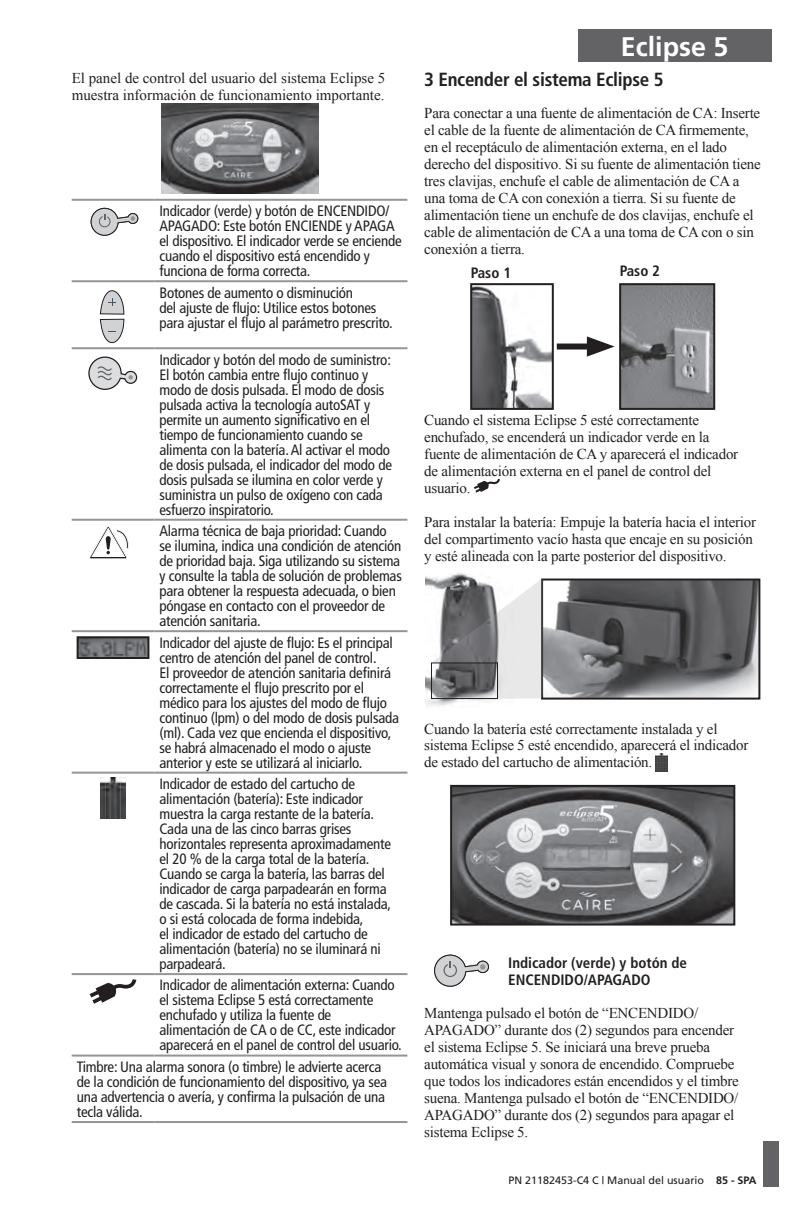
<style>
.page{position:relative;width:792px;height:1224px;background:#fff}
.page>*{position:absolute;margin:0;border:0;box-sizing:border-box;transform-origin:0 0}
.t1{font:700 27px "Frutiger";color:#fff}
.t2{font:700 condensed 19px "Frutiger";letter-spacing:-.015em;color:#231f20}
.t3{font:condensed 15px/15px "Frutiger";letter-spacing:-.015em;color:#231f20}
.t4{font:15px/17px "Times New Roman";letter-spacing:-.015em;color:#231f20}
.t5{font:700 condensed 15px/17px "Frutiger";color:#231f20}
.t6{font:10.8px "Frutiger";color:#231f20}
.s1{font-weight:700}
</style>
<div class="page">
<div style="left:578px;top:29px;width:194px;height:33px;background:#636366"></div>
<div style="left:763px;top:1141px;width:15px;height:45px;background:#636366"></div>
<img style="left:622px;top:286px;width:90px;height:121px">
<div style="left:619px;top:283px;width:96px;height:127px;border:2px solid #231f20"></div>
<img style="left:473px;top:286px;width:78px;height:121px">
<div style="left:470px;top:283px;width:84px;height:127px;border:2px solid #231f20"></div>
<div style="left:557px;top:344px;width:41px;height:6px;background:#231f20"></div>
<svg style="left:587px;top:336px;width:28px;height:21px"></svg>
<svg style="left:474px;top:479px;width:26px;height:14px"></svg>
<img style="left:425px;top:573px;width:73px;height:133px">
<img style="left:544px;top:582px;width:213px;height:115px">
<div style="left:541px;top:579px;width:219px;height:121px;border:2px solid #231f20"></div>
<svg style="left:431px;top:579px;width:112px;height:120px;background:#a8a9aa"></svg>
<div style="left:431px;top:663px;width:67px;height:36px;border:1px solid #231f20"></div>
<img style="left:656px;top:753px;width:11px;height:19px">
<img style="left:453px;top:788px;width:279px;height:135px">
<div style="left:450px;top:785px;width:285px;height:141px;border:2px solid #231f20"></div>
<svg style="left:434px;top:954px;width:55px;height:33px"></svg>
<img style="left:162px;top:103px;width:157px;height:91px">
<hr style="left:72px;top:199px;width:82px;height:2px;background:#939598">
<hr style="left:154px;top:199px;width:253px;height:2px;background:#939598">
<hr style="left:72px;top:280px;width:82px;height:2px;background:#939598">
<hr style="left:154px;top:280px;width:253px;height:2px;background:#939598">
<hr style="left:72px;top:347px;width:82px;height:2px;background:#939598">
<hr style="left:154px;top:347px;width:253px;height:2px;background:#939598">
<hr style="left:72px;top:519px;width:82px;height:2px;background:#939598">
<hr style="left:154px;top:519px;width:253px;height:2px;background:#939598">
<hr style="left:72px;top:630px;width:82px;height:2px;background:#939598">
<hr style="left:154px;top:630px;width:253px;height:2px;background:#939598">
<hr style="left:72px;top:772px;width:82px;height:2px;background:#939598">
<hr style="left:154px;top:772px;width:253px;height:2px;background:#939598">
<hr style="left:72px;top:973px;width:82px;height:2px;background:#939598">
<hr style="left:154px;top:973px;width:253px;height:2px;background:#939598">
<hr style="left:72px;top:1055px;width:82px;height:2px;background:#939598">
<hr style="left:154px;top:1055px;width:253px;height:2px;background:#939598">
<hr style="left:72px;top:1121px;width:82px;height:2px;background:#939598">
<hr style="left:154px;top:1121px;width:253px;height:2px;background:#939598">
<svg style="left:90px;top:208px;width:48px;height:28px"></svg>
<svg style="left:100px;top:290px;width:24px;height:53px"></svg>
<svg style="left:88px;top:356px;width:50px;height:34px"></svg>
<svg style="left:89px;top:526px;width:40px;height:33px"></svg>
<img style="left:80px;top:639px;width:66px;height:17px">
<div style="left:77px;top:636px;width:72px;height:23px;border:2px solid #231f20"></div>
<img style="left:100px;top:778px;width:26px;height:41px">
<svg style="left:90px;top:979px;width:46px;height:25px"></svg>
<p class="t4" style="left:72px;top:70px;width:315px">El panel de control del usuario del sistema Eclipse 5 muestra información de funcionamiento importante.</p>
<p class="t3" style="left:159px;top:204px;width:244px">Indicador (verde) y botón de ENCENDIDO/ APAGADO: Este botón ENCIENDE y APAGA el dispositivo. El indicador verde se enciende cuando el dispositivo está encendido y funciona de forma correcta.</p>
<p class="t3" style="left:159px;top:285px;width:235px">Botones de aumento o disminución<br>del ajuste de flujo: Utilice estos botones para ajustar el flujo al parámetro prescrito.</p>
<p class="t3" style="left:159px;top:352px;width:234px">Indicador y botón del modo de suministro:<br>El botón cambia entre flujo continuo y modo de dosis pulsada. El modo de dosis pulsada activa la tecnología autoSAT y permite un aumento significativo en el tiempo de funcionamiento cuando se alimenta con la batería. Al activar el modo de dosis pulsada, el indicador del modo de dosis pulsada se ilumina en color verde y suministra un pulso de oxígeno con cada esfuerzo inspiratorio.</p>
<p class="t3" style="left:159px;top:523px;width:244px">Alarma técnica de baja prioridad: Cuando se ilumina, indica una condición de atención de prioridad baja. Siga utilizando su sistema y consulte la tabla de solución de problemas para obtener la respuesta adecuada, o bien póngase en contacto con el proveedor de atención sanitaria.</p>
<p class="t3" style="left:159px;top:635px;width:241px">Indicador del ajuste de flujo: Es el principal centro de atención del panel de control.<br>El proveedor de atención sanitaria definirá correctamente el flujo prescrito por el médico para los ajustes del modo de flujo continuo (lpm) o del modo de dosis pulsada (ml). Cada vez que encienda el dispositivo, se habrá almacenado el modo o ajuste anterior y este se utilizará al iniciarlo.</p>
<p class="t3" style="left:159px;top:776px;width:233px">Indicador de estado del cartucho de alimentación (batería): Este indicador muestra la carga restante de la batería.<br>Cada una de las cinco barras grises horizontales representa aproximadamente el 20 % de la carga total de la batería.<br>Cuando se carga la batería, las barras del indicador de carga parpadearán en forma de cascada. Si la batería no está instalada, o si está colocada de forma indebida,<br>el indicador de estado del cartucho de alimentación (batería) no se iluminará ni parpadeará.</p>
<p class="t3" style="left:159px;top:978px;width:244px">Indicador de alimentación externa: Cuando el sistema Eclipse 5 está correctamente enchufado y utiliza la fuente de alimentación de CA o de CC, este indicador aparecerá en el panel de control del usuario.</p>
<p class="t3" style="left:77px;top:1059px;width:312px">Timbre: Una alarma sonora (o timbre) le advierte acerca de la condición de funcionamiento del dispositivo, ya sea una advertencia o avería, y confirma la pulsación de una tecla válida.</p>
<h1 class="t1" style="left:621px;top:31px;width:109px">Eclipse 5</h1>
<p class="t2" style="left:424px;top:68px;width:241px">3 Encender el sistema Eclipse 5</p>
<p class="t4" style="left:424px;top:104px;width:338px">Para conectar a una fuente de alimentación de CA: Inserte el cable de la fuente de alimentación de CA firmemente, en el receptáculo de alimentación externa, en el lado derecho del dispositivo. Si su fuente de alimentación tiene tres clavijas, enchufe el cable de alimentación de CA a una toma de CA con conexión a tierra. Si su fuente de alimentación tiene un enchufe de dos clavijas, enchufe el cable de alimentación de CA a una toma de CA con o sin conexión a tierra.</p>
<p class="t5" style="left:471px;top:265px;width:42px">Paso 1</p>
<p class="t5" style="left:620px;top:262px;width:42px">Paso 2</p>
<p class="t4" style="left:424px;top:411px;width:316px">Cuando el sistema Eclipse 5 esté correctamente enchufado, se encenderá un indicador verde en la fuente de alimentación de CA y aparecerá el indicador de alimentación externa en el panel de control del usuario.</p>
<p class="t4" style="left:424px;top:513px;width:333px">Para instalar la batería: Empuje la batería hacia el interior del compartimento vacío hasta que encaje en su posición y esté alineada con la parte posterior del dispositivo.</p>
<p class="t4" style="left:424px;top:720px;width:326px">Cuando la batería esté correctamente instalada y el sistema Eclipse 5 esté encendido, aparecerá el indicador de estado del cartucho de alimentación.</p>
<p class="t5" style="left:508px;top:954px;width:180px">Indicador (verde) y botón de<br>ENCENDIDO/APAGADO</p>
<p class="t4" style="left:424px;top:1004px;width:316px">Mantenga pulsado el botón de “ENCENDIDO/ APAGADO” durante dos (2) segundos para encender el sistema Eclipse 5. Se iniciará una breve prueba automática visual y sonora de encendido. Compruebe que todos los indicadores están encendidos y el timbre suena. Mantenga pulsado el botón de “ENCENDIDO/ APAGADO” durante dos (2) segundos para apagar el sistema Eclipse 5.</p>
<p class="t6" style="left:508px;top:1174px;width:250px">PN 21182453-C4 C | Manual del usuario <span class="s1">85 - SPA</span></p>
</div>
